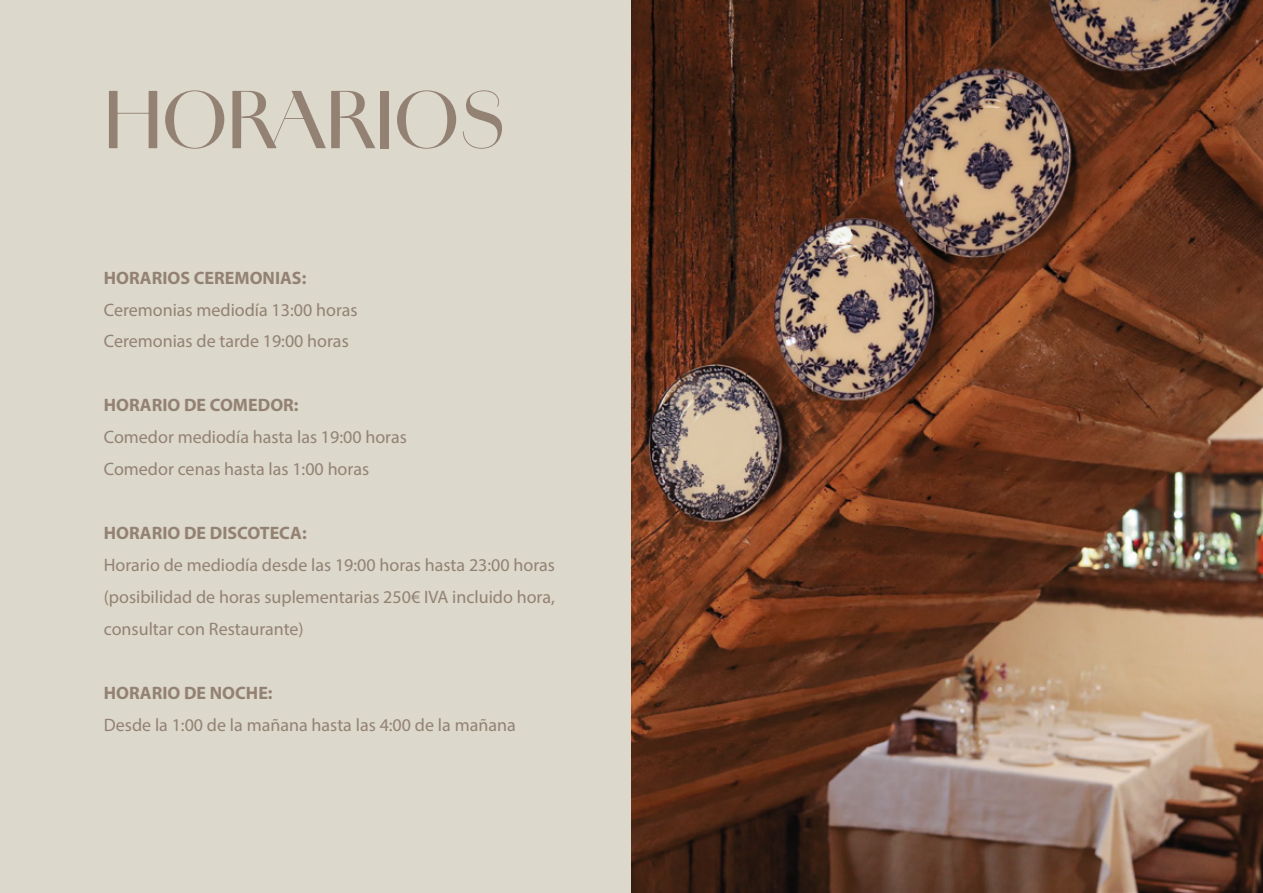
<style>
.page{position:relative;width:1263px;height:893px;background:#dcd8cb}
.page>*{position:absolute;margin:0;border:0;box-sizing:border-box;transform-origin:0 0}
.t1{font:500 75px "Amandine";color:#938274}
.t2{font:18px/32px "Myriad Pro";color:#938274}
.t3{font:700 18px "Myriad Pro";color:#938274}
</style>
<div class="page">
<img style="left:631px;top:0;width:632px;height:893px">
<h1 class="t1" style="left:104px;top:66px;width:402px">HORARIOS</h1>
<p class="t3" style="left:104px;top:266px;width:204px">HORARIOS CEREMONIAS:</p>
<p class="t2" style="left:104px;top:293px;width:255px">Ceremonias mediodía 13:00 horas<br>Ceremonias de tarde 19:00 horas</p>
<p class="t3" style="left:104px;top:394px;width:196px">HORARIO DE COMEDOR:</p>
<p class="t2" style="left:104px;top:421px;width:305px">Comedor mediodía hasta las 19:00 horas<br>Comedor cenas hasta las 1:00 horas</p>
<p class="t3" style="left:104px;top:521px;width:204px">HORARIO DE DISCOTECA:</p>
<p class="t2" style="left:104px;top:549px;width:453px;text-align:justify">Horario de mediodía desde las 19:00 horas hasta 23:00 horas (posibilidad de horas suplementarias 250€ IVA incluido hora, consultar con Restaurante)</p>
<p class="t3" style="left:104px;top:681px;width:170px">HORARIO DE NOCHE:</p>
<p class="t2" style="left:104px;top:708px;width:413px">Desde la 1:00 de la mañana hasta las 4:00 de la mañana</p>
</div>
